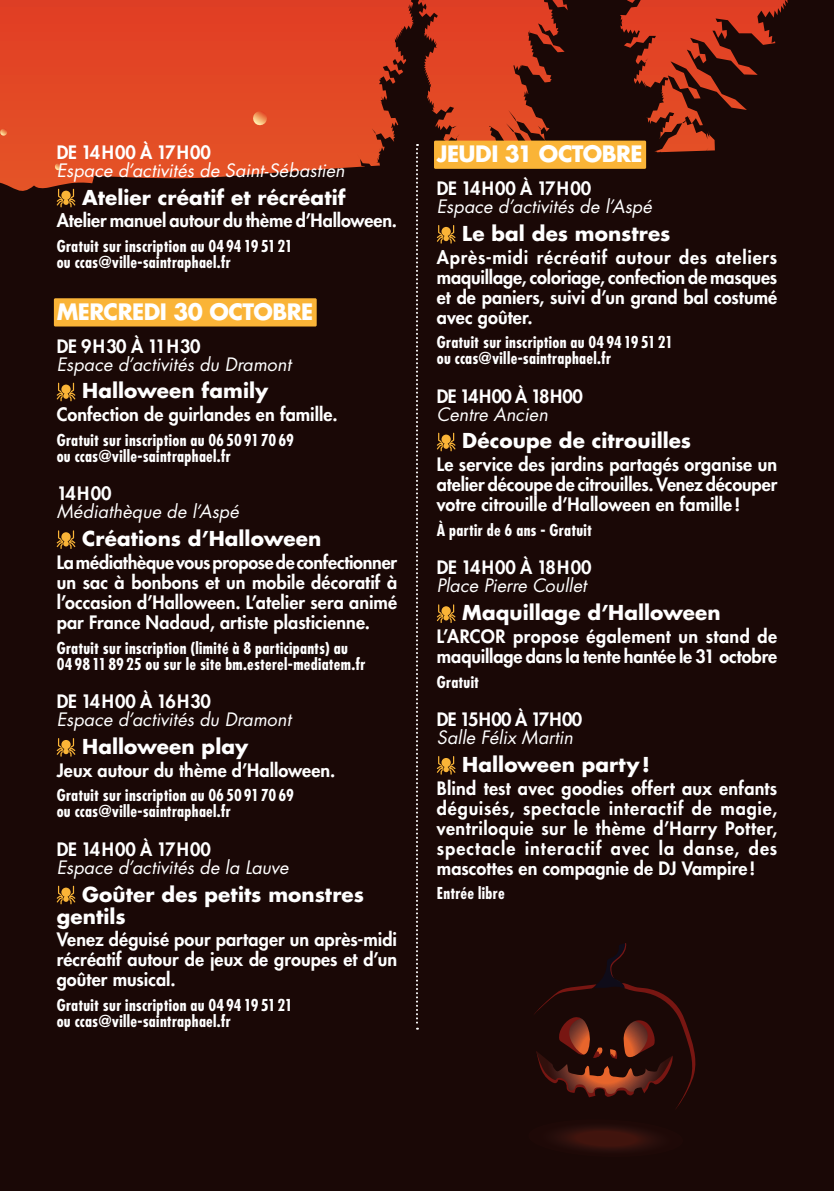
<style>
.page{position:relative;width:834px;height:1191px;background:#fff}
.page>*{position:absolute;margin:0;border:0;box-sizing:border-box;transform-origin:0 0}
.t1{font:700 22px "Futura Std";letter-spacing:-.02em;color:#fff}
.t2{font:700 20px/22px "Futura Std";letter-spacing:.005em;color:#fff}
.t3{font:800 18px/20px "Futura Std";color:#fff;text-align:justify}
.t4{font:italic 18px "Futura Std";letter-spacing:.005em;color:#fff}
.t5{font:800 18px "Futura Std";letter-spacing:-.035em;color:#fff}
.t6{font:800 18px "Futura Std";letter-spacing:.03em;color:#fff}
.t7{font:700 condensed 16px/16px "Futura Std";letter-spacing:.015em;color:#fff}
</style>
<div class="page">
<div style="left:0;top:0;width:833px;height:1191px;background:#e24725"></div>
<svg style="left:253px;top:111px;width:14px;height:15px"></svg>
<svg style="left:0;top:129px;width:7px;height:7px"></svg>
<div style="left:0;top:153px;width:833px;height:1038px;background:#1a0806"></div>
<svg style="left:295px;top:0;width:239px;height:436px;fill:#1a0806"></svg>
<svg style="left:478px;top:0;width:238px;height:272px;fill:#1a0806"></svg>
<svg style="left:667px;top:0;width:166px;height:217px"></svg>
<div style="left:54px;top:298px;width:262px;height:28px;background:#fab437"></div>
<svg style="left:57px;top:189px;width:18px;height:18px"></svg>
<svg style="left:57px;top:383px;width:18px;height:18px"></svg>
<svg style="left:57px;top:530px;width:18px;height:19px"></svg>
<svg style="left:57px;top:738px;width:18px;height:18px"></svg>
<svg style="left:57px;top:885px;width:18px;height:19px"></svg>
<div style="left:434px;top:141px;width:212px;height:28px;background:#fab437"></div>
<svg style="left:437px;top:225px;width:18px;height:19px"></svg>
<svg style="left:437px;top:433px;width:18px;height:18px"></svg>
<svg style="left:437px;top:604px;width:18px;height:19px"></svg>
<svg style="left:437px;top:756px;width:18px;height:18px"></svg>
<svg style="left:416px;top:144px;width:2px;height:885px;background:#6e6362"></svg>
<svg style="left:516px;top:943px;width:181px;height:214px;background:#290d09"></svg>
<p class="t3" style="left:57px;top:142px;width:156px">DE 14H00 À 17H00</p>
<p class="t4" style="left:57px;top:159px;width:289px">Espace d’activités de Saint-Sébastien</p>
<p class="t2" style="left:82px;top:186px;width:265px">Atelier créatif et récréatif</p>
<p class="t3" style="left:57px;top:211px;width:342px">Atelier manuel autour du thème d’Halloween.</p>
<p class="t7" style="left:57px;top:238px;width:237px">Gratuit sur inscription au 04 94 19 51 21 ou ccas@ville-saintraphael.fr</p>
<p class="t1" style="left:57px;top:297px;width:258px">MERCREDI 30 OCTOBRE</p>
<p class="t6" style="left:57px;top:335px;width:145px">DE 9H30 À 11H30</p>
<p class="t4" style="left:57px;top:353px;width:236px">Espace d’activités du Dramont</p>
<p class="t2" style="left:82px;top:380px;width:187px">Halloween family</p>
<p class="t3" style="left:57px;top:405px;width:282px">Confection de guirlandes en famille.</p>
<p class="t7" style="left:57px;top:432px;width:239px">Gratuit sur inscription au 06 50 91 70 69 ou ccas@ville-saintraphael.fr</p>
<p class="t3" style="left:57px;top:484px;width:56px">14H00</p>
<p class="t4" style="left:57px;top:500px;width:184px">Médiathèque de l’Aspé</p>
<p class="t2" style="left:82px;top:527px;width:240px">Créations d’Halloween</p>
<p class="t3" style="left:57px;top:552px;width:342px">La médiathèque vous propose de confectionner un sac à bonbons et un mobile décoratif à l’occasion d’Halloween. L’atelier sera animé par France Nadaud, artiste plasticienne.</p>
<p class="t7" style="left:57px;top:639px;width:310px">Gratuit sur inscription (limité à 8 participants) au<br>0498118925 ou sur le site bm.esterel-mediatem.fr</p>
<p class="t3" style="left:57px;top:691px;width:156px">DE 14H00 À 16H30</p>
<p class="t4" style="left:57px;top:708px;width:236px">Espace d’activités du Dramont</p>
<p class="t2" style="left:82px;top:735px;width:168px">Halloween play</p>
<p class="t3" style="left:57px;top:760px;width:280px">Jeux autour du thème d’Halloween.</p>
<p class="t7" style="left:57px;top:787px;width:239px">Gratuit sur inscription au 06 50 91 70 69 ou ccas@ville-saintraphael.fr</p>
<p class="t3" style="left:57px;top:839px;width:156px">DE 14H00 À 17H00</p>
<p class="t4" style="left:57px;top:855px;width:233px">Espace d’activités de la Lauve</p>
<p class="t2" style="left:57px;top:882px;width:309px;text-indent:25px">Goûter des petits monstres gentils</p>
<p class="t3" style="left:57px;top:929px;width:342px">Venez déguisé pour partager un après-midi récréatif autour de jeux de groupes et d’un goûter musical.</p>
<p class="t7" style="left:57px;top:997px;width:237px">Gratuit sur inscription au 04 94 19 51 21 ou ccas@ville-saintraphael.fr</p>
<p class="t1" style="left:437px;top:139px;width:207px">JEUDI 31 OCTOBRE</p>
<p class="t3" style="left:437px;top:178px;width:156px">DE 14H00 À 17H00</p>
<p class="t4" style="left:437px;top:195px;width:216px">Espace d’activités de l’Aspé</p>
<p class="t2" style="left:462px;top:222px;width:210px">Le bal des monstres</p>
<p class="t3" style="left:437px;top:247px;width:342px">Après-midi récréatif autour des ateliers maquillage, coloriage, confection de masques et de paniers, suivi d’un grand bal costumé avec goûter.</p>
<p class="t7" style="left:437px;top:334px;width:237px">Gratuit sur inscription au 04 94 19 51 21 ou ccas@ville-saintraphael.fr</p>
<p class="t5" style="left:437px;top:385px;width:147px">DE 14H00 À 18H00</p>
<p class="t4" style="left:437px;top:403px;width:112px">Centre Ancien</p>
<p class="t2" style="left:462px;top:430px;width:230px">Découpe de citrouilles</p>
<p class="t3" style="left:437px;top:455px;width:342px">Le service des jardins partagés organise un atelier découpe de citrouilles. Venez découper votre citrouille d’Halloween en famille !</p>
<p class="t7" style="left:437px;top:522px;width:156px">À partir de 6 ans - Gratuit</p>
<p class="t3" style="left:437px;top:558px;width:156px">DE 14H00 À 18H00</p>
<p class="t4" style="left:437px;top:574px;width:151px">Place Pierre Coullet</p>
<p class="t2" style="left:462px;top:601px;width:260px">Maquillage d’Halloween</p>
<p class="t3" style="left:437px;top:626px;width:342px">L’ARCOR propose également un stand de maquillage dans la tente hantée le 31 octobre</p>
<p class="t7" style="left:437px;top:673px;width:44px">Gratuit</p>
<p class="t5" style="left:437px;top:708px;width:147px">DE 15H00 À 17H00</p>
<p class="t4" style="left:437px;top:726px;width:138px">Salle Félix Martin</p>
<p class="t2" style="left:462px;top:753px;width:189px">Halloween party!</p>
<p class="t3" style="left:437px;top:778px;width:342px">Blind test avec goodies offert aux enfants déguisés, spectacle interactif de magie, ventriloquie sur le thème d’Harry Potter, spectacle interactif avec la danse, des mascottes en compagnie de DJ Vampire!</p>
<p class="t7" style="left:437px;top:885px;width:69px">Entrée libre</p>
</div>
